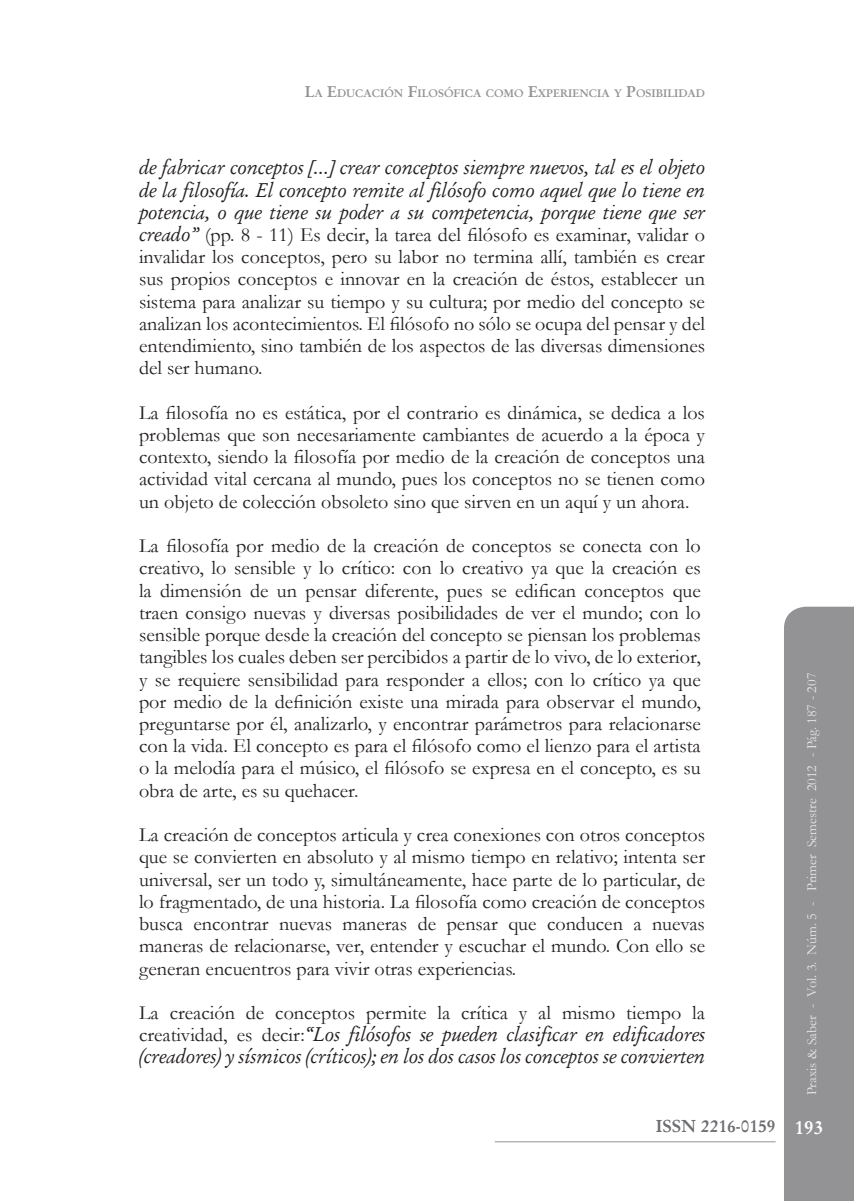
<style>
.page{position:relative;width:854px;height:1201px;background:#fff}
.page>*{position:absolute;margin:0;border:0;box-sizing:border-box;transform-origin:0 0}
.t1{font:20.12px/22.2px "Garamond";color:#231f20;text-align:justify}
.t2{font:italic 20.12px/22.2px "Garamond";color:#231f20;text-align:justify}
.t3{font:700 17.5px "Garamond";color:#6c6d70}
.t4{font:14px "Garamond";color:#e6e7e9}
.t5{font:700 11.03px "Garamond";color:#939395}
.s1{font-size:15.75px}
.s2{font-style:italic}
.s3{font-style:normal}
.s4{font-size:19.25px;color:#fff}
</style>
<div class="page">
<div style="left:784px;top:606px;width:69px;height:594px;background:#939395"></div>
<hr style="left:494px;top:1141px;width:281px;height:1px;background:#939395">
<p class="t5" style="left:305px;top:86px;width:401px"><span class="s1">L</span>A <span class="s1">E</span>DUCACIÓN <span class="s1">F</span>ILOSÓFICA COMO <span class="s1">E</span>XPERIENCIA Y <span class="s1">P</span>OSIBILIDAD</p>
<p class="t1" style="left:139px;top:156px;width:567px"><span class="s2">de fabricar conceptos […] crear conceptos siempre nuevos, tal es el objeto de la filosofía. El concepto remite al filósofo como aquel que lo tiene en potencia, o que tiene su poder a su competencia, porque tiene que ser creado”</span> (pp. 8 - 11) Es decir, la tarea del filósofo es examinar, validar o invalidar los conceptos, pero su labor no termina allí, también es crear sus propios conceptos e innovar en la creación de éstos, establecer un sistema para analizar su tiempo y su cultura; por medio del concepto se analizan los acontecimientos. El filósofo no sólo se ocupa del pensar y del entendimiento, sino también de los aspectos de las diversas dimensiones del ser humano.</p>
<p class="t1" style="left:139px;top:401px;width:567px">La filosofía no es estática, por el contrario es dinámica, se dedica a los problemas que son necesariamente cambiantes de acuerdo a la época y contexto, siendo la filosofía por medio de la creación de conceptos una actividad vital cercana al mundo, pues los conceptos no se tienen como un objeto de colección obsoleto sino que sirven en un aquí y un ahora.</p>
<p class="t1" style="left:139px;top:534px;width:563px">La filosofía por medio de la creación de conceptos se conecta con lo creativo, lo sensible y lo crítico: con lo creativo ya que la creación es la dimensión de un pensar diferente, pues se edifican conceptos que traen consigo nuevas y diversas posibilidades de ver el mundo; con lo sensible porque desde la creación del concepto se piensan los problemas tangibles los cuales deben ser percibidos a partir de lo vivo, de lo exterior, y se requiere sensibilidad para responder a ellos; con lo crítico ya que por medio de la definición existe una mirada para observar el mundo, preguntarse por él, analizarlo, y encontrar parámetros para relacionarse con la vida. El concepto es para el filósofo como el lienzo para el artista o la melodía para el músico, el filósofo se expresa en el concepto, es su obra de arte, es su quehacer.</p>
<p class="t1" style="left:139px;top:823px;width:567px">La creación de conceptos articula y crea conexiones con otros conceptos que se convierten en absoluto y al mismo tiempo en relativo; intenta ser universal, ser un todo y, simultáneamente, hace parte de lo particular, de lo fragmentado, de una historia. La filosofía como creación de conceptos busca encontrar nuevas maneras de pensar que conducen a nuevas maneras de relacionarse, ver, entender y escuchar el mundo. Con ello se generan encuentros para vivir otras experiencias.</p>
<p class="t2" style="left:139px;top:1000px;width:567px"><span class="s3">La creación de conceptos permite la crítica y al mismo tiempo la creatividad, es decir:</span>“Los filósofos se pueden clasificar en edificadores (creadores) y sísmicos (críticos); en los dos casos los conceptos se convierten</p>
<p class="t4" style="left:802px;top:757px;width:86px;rotate:-90deg">- Pág. 187 - 207</p>
<p class="t4" style="left:802px;top:1095px;width:332px;rotate:-90deg">Praxis &amp; Saber - Vol. 3. Núm. 5 - Primer Semestre 2012</p>
<p class="t3" style="left:655px;top:1115px;width:169px">ISSN 2216-0159 <span class="s4">193</span></p>
</div>
